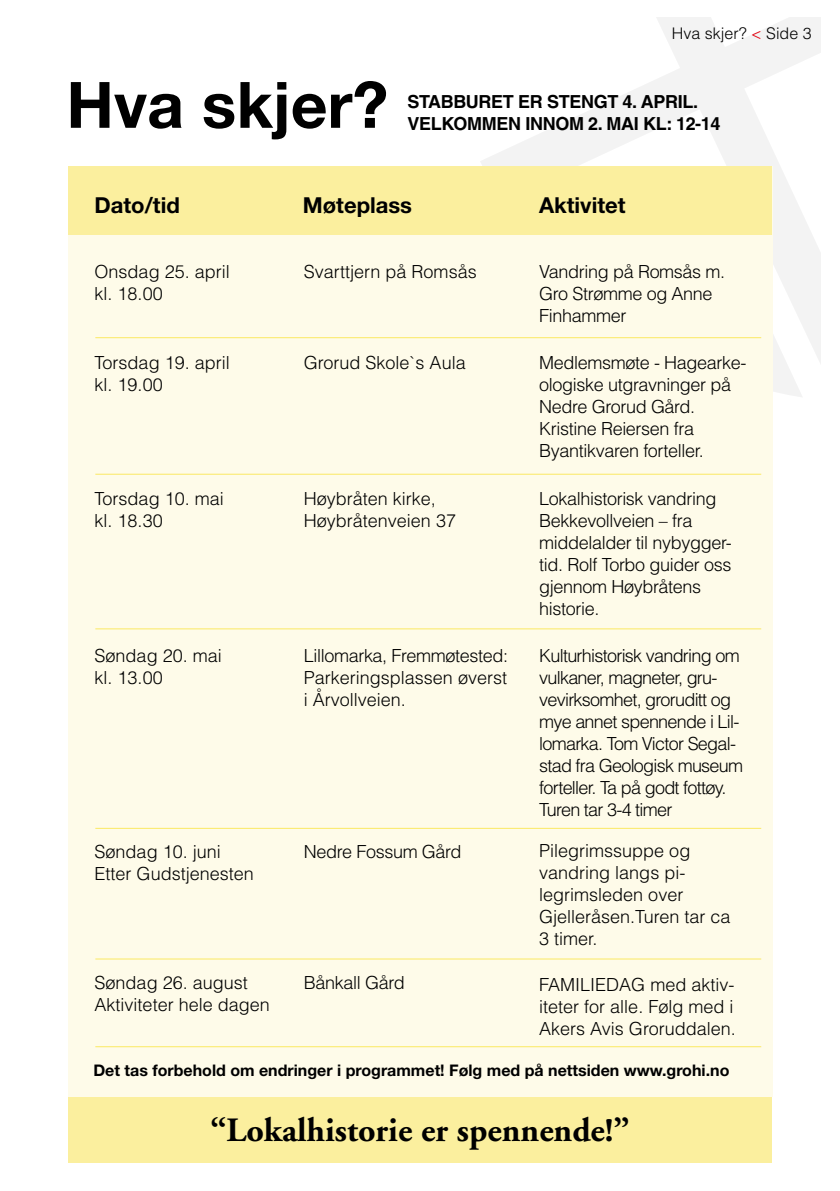
<style>
.page{position:relative;width:840px;height:1191px;background:#fff}
.page>*{position:absolute;margin:0;border:0;box-sizing:border-box;transform-origin:0 0}
.t1{font:700 64px "Helvetica Neue";color:#000}
.t2{font:700 34px "Adobe Garamond";color:#000}
.t3{font:700 22px "Helvetica Neue LT Std";color:#000}
.t4{font:300 18px/22px "Helvetica";color:#000}
.t5{font:300 18px/22px "Helvetica";letter-spacing:-.02em;color:#000}
.t6{font:300 18px/22px "Helvetica";letter-spacing:-.04em;color:#000}
.t7{font:700 18px/22px "Helvetica";letter-spacing:-.02em;color:#000}
.t8{font:700 16px "Helvetica Neue LT Std";color:#000}
.t9{font:300 16px "Helvetica";color:#000}
.s1{color:#e30613}
</style>
<div class="page">
<svg style="left:481px;top:17px;width:340px;height:380px;fill:#f3f3f3"></svg>
<svg style="left:481px;top:17px;width:104px;height:97px"></svg>
<div style="left:68px;top:166px;width:704px;height:931px;background:#fefbe9"></div>
<hr style="left:95px;top:337px;width:665px;height:1px;background:#fbe962">
<hr style="left:95px;top:474px;width:665px;height:1px;background:#fbe962">
<hr style="left:95px;top:628px;width:665px;height:1px;background:#fbe962">
<hr style="left:95px;top:828px;width:665px;height:1px;background:#fbe962">
<hr style="left:95px;top:958px;width:665px;height:1px;background:#fbe962">
<hr style="left:95px;top:1046px;width:665px;height:1px;background:#fbe962">
<div style="left:68px;top:166px;width:703px;height:68px;background:#fbef9e"></div>
<div style="left:68px;top:1097px;width:703px;height:65px;background:#fbef9e"></div>
<h1 class="t1" style="left:66px;top:65px;width:323px">Hva skjer?</h1>
<p class="t9" style="left:671px;top:23px;width:141px">Hva skjer? <span class="s1">&lt;</span> Side 3</p>
<p class="t7" style="left:407px;top:91px;width:314px">STABBURET ER STENGT 4. APRIL.<br>VELKOMMEN INNOM 2. MAI KL: 12-14</p>
<p class="t3" style="left:94px;top:191px;width:87px">Dato/tid</p>
<p class="t3" style="left:302px;top:191px;width:111px">Møteplass</p>
<p class="t3" style="left:538px;top:191px;width:88px">Aktivitet</p>
<p class="t5" style="left:539px;top:260px;width:187px">Vandring på Romsås m.<br>Gro Strømme og Anne<br>Finhammer</p>
<p class="t5" style="left:539px;top:351px;width:209px">Medlemsmøte - Hagearke&shy;ologiske utgravninger på<br>Nedre Grorud Gård.<br>Kristine Reiersen fra<br>Byantikvaren forteller.</p>
<p class="t5" style="left:539px;top:487px;width:194px">Lokalhistorisk vandring<br>Bekkevollveien – fra middelalder til nybygger&shy;tid. Rolf Torbo guider oss gjennom Høybråtens historie.</p>
<p class="t6" style="left:539px;top:644px;width:205px">Kulturhistorisk vandring om vulkaner, magneter, gru&shy;vevirksomhet, groruditt og mye annet spennende i Lil&shy;lomarka. Tom Victor Segal&shy;stad fra Geologisk museum forteller. Ta på godt fottøy.<br>Turen tar 3-4 timer</p>
<p class="t4" style="left:539px;top:839px;width:193px">Pilegrimssuppe og vandring langs pi&shy;legrimsleden over<br>Gjelleråsen.Turen tar ca<br>3 timer.</p>
<p class="t4" style="left:539px;top:973px;width:198px">FAMILIEDAG med aktiv&shy;iteter for alle. Følg med i<br>Akers Avis Groruddalen.</p>
<p class="t8" style="left:93px;top:1060px;width:637px">Det tas forbehold om endringer i programmet! Følg med på nettsiden www.grohi.no</p>
<p class="t4" style="left:303px;top:260px;width:174px">Svarttjern på Romsås</p>
<p class="t4" style="left:94px;top:260px;width:137px">Onsdag 25. april kl. 18.00</p>
<p class="t4" style="left:303px;top:351px;width:163px">Grorud Skole`s Aula</p>
<p class="t4" style="left:94px;top:351px;width:137px">Torsdag 19. april kl. 19.00</p>
<p class="t4" style="left:303px;top:487px;width:154px">Høybråten kirke,<br>Høybråtenveien 37</p>
<p class="t4" style="left:94px;top:487px;width:131px">Torsdag 10. mai kl. 18.30</p>
<p class="t4" style="left:94px;top:644px;width:129px">Søndag 20. mai kl. 13.00</p>
<p class="t5" style="left:303px;top:644px;width:206px;text-align:justify">Lillomarka, Fremmøtested:<br>Parkeringsplassen øverst i Årvollveien.</p>
<p class="t5" style="left:303px;top:840px;width:159px">Nedre Fossum Gård</p>
<p class="t4" style="left:94px;top:840px;width:161px">Søndag 10. juni<br>Etter Gudstjenesten</p>
<p class="t5" style="left:303px;top:971px;width:102px">Bånkall Gård</p>
<p class="t4" style="left:94px;top:971px;width:177px">Søndag 26. august<br>Aktiviteter hele dagen</p>
<h2 class="t2" style="left:210px;top:1111px;width:420px">“Lokalhistorie er spennende!”</h2>
</div>
